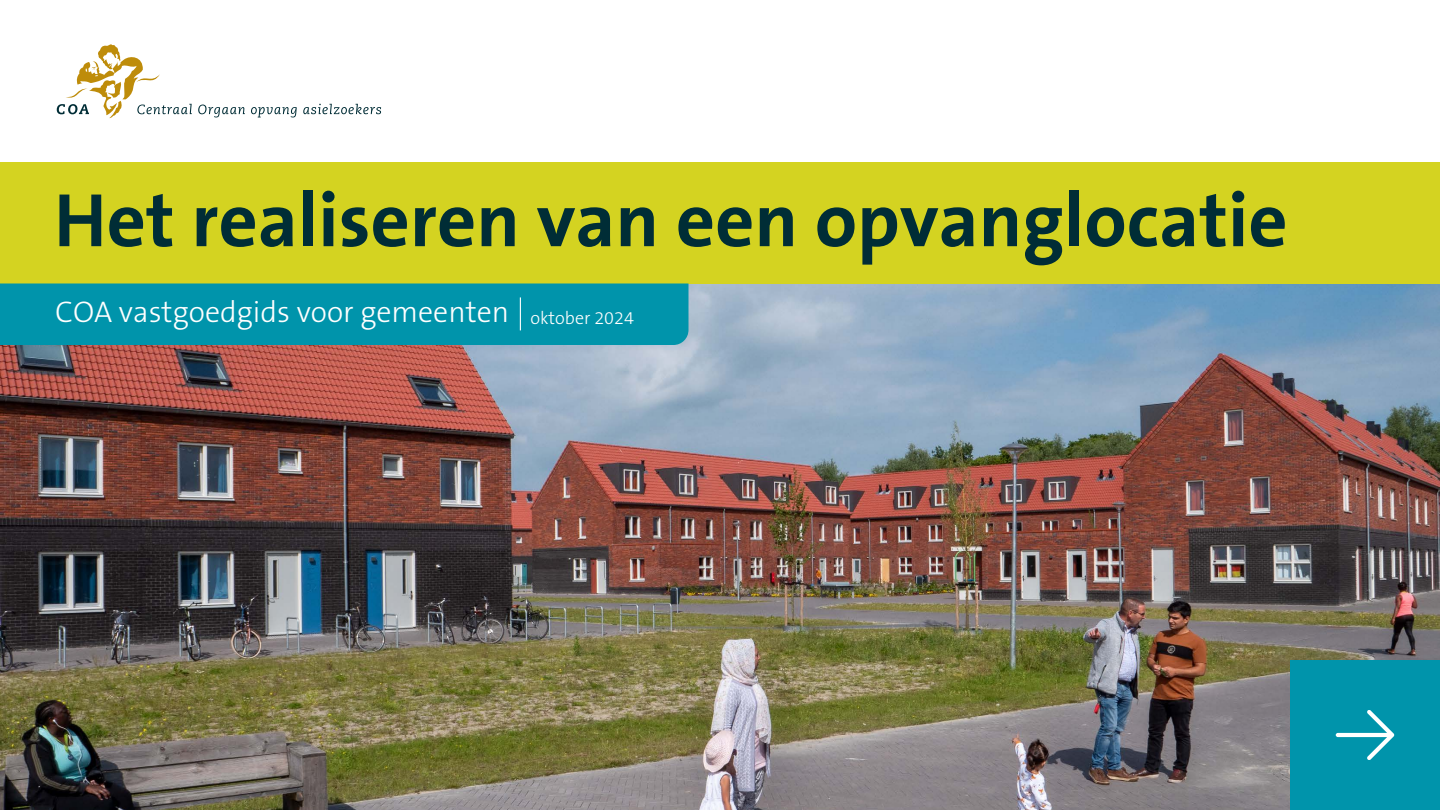
<style>
.page{position:relative;width:1440px;height:810px;background:#fff}
.page>*{position:absolute;margin:0;border:0;box-sizing:border-box;transform-origin:0 0}
.Cover_H1{font:700 76.5px "The Sans B7";color:#002d36}
.t1{font:300 30px "The Sans B3";color:#fff}
.t2{font:300 18px "The Sans B3";color:#fff}
</style>
<div class="page">
<img style="left:0;top:284px;width:1440px;height:526px">
<svg style="left:198px;top:105px;width:47px;height:12px"></svg>
<svg style="left:251px;top:107px;width:46px;height:10px"></svg>
<svg style="left:303px;top:104px;width:78px;height:10px"></svg>
<svg style="left:57px;top:44px;width:135px;height:74px"></svg>
<div style="left:0;top:162px;width:1440px;height:122px;background:#d4d321"></div>
<div style="left:0;top:284px;width:688px;height:61px;background:#0094ab"></div>
<div style="left:1290px;top:660px;width:150px;height:150px;background:#0094ab"></div>
<svg style="left:1336px;top:710px;width:58px;height:50px"></svg>
<hr style="left:520px;top:297px;width:1px;height:33px;background:#fff">
<h1 class="Cover_H1" style="left:54px;top:180px;width:1235px">Het realiseren van een opvanglocatie</h1>
<p class="t1" style="left:55px;top:297px;width:456px">COA vastgoedgids voor gemeenten</p>
<p class="t2" style="left:530px;top:308px;width:105px">oktober 2024</p>
</div>
